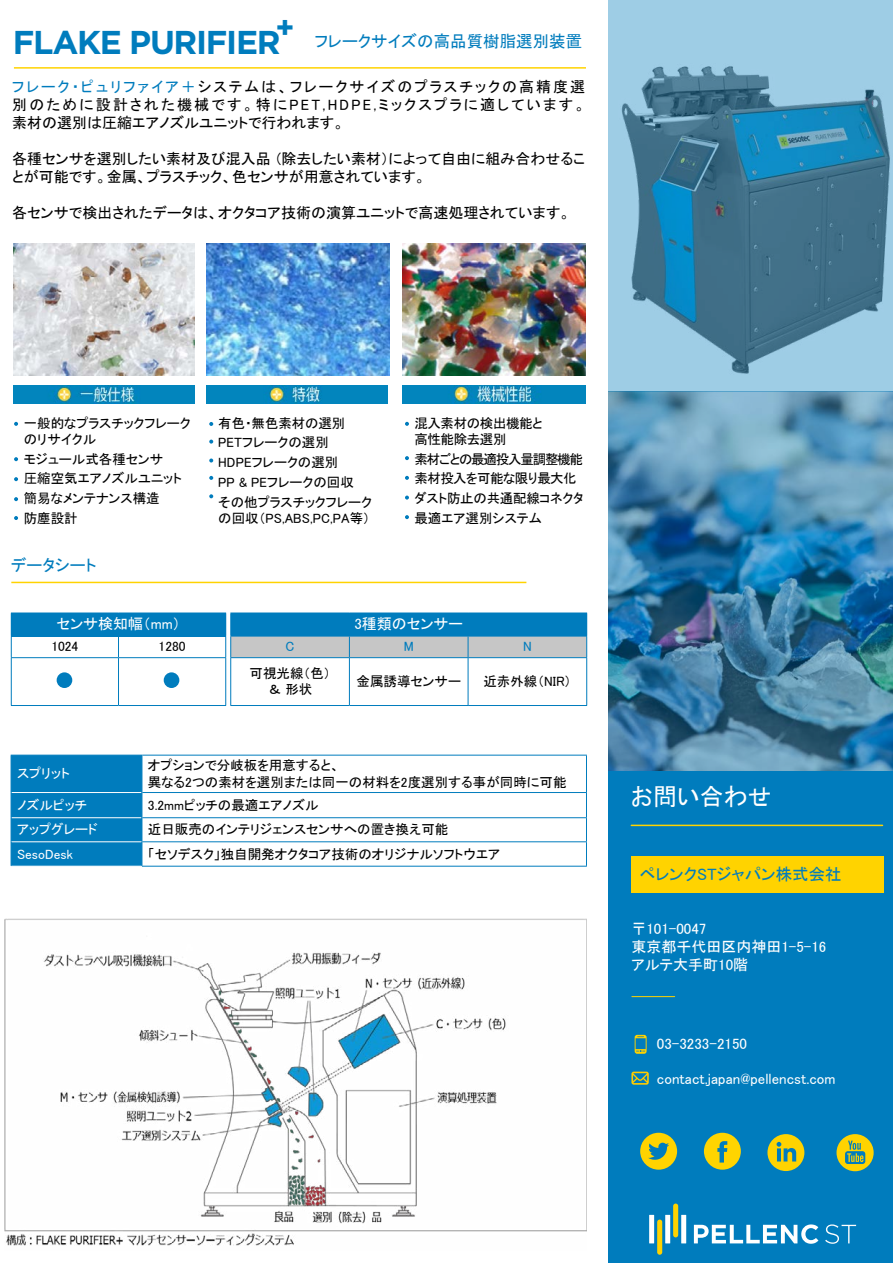
<style>
.page{position:relative;width:893px;height:1263px;background:#fff}
.page>*{position:absolute;margin:0;border:0;box-sizing:border-box;transform-origin:0 0}
.t1{font:700 33px "Gotham";letter-spacing:-.04em;color:#007cbd}
.t2{font:700 30px "Gotham";color:#007cbd}
.t3{font:24px "MS P Gothic";color:#fff}
.t4{font:16.5px "MS P Gothic";color:#007cbd}
.t5{font:15px/18px "MS P Gothic";color:#000;text-align:justify}
.t6{font:15px/18px "MS P Gothic";color:#fff}
.t7{font:13.5px/19.8px "MS P Gothic";color:#000}
.t8{font:13.5px/19.8px "MS P Gothic";letter-spacing:-.04em;color:#000}
.t9{font:13.5px "MS P Gothic";color:#fff}
.t10{font:13.5px/16.2px "MS P Gothic";letter-spacing:-.03em;color:#000}
.t11{font:13.5px "MS P Gothic";color:#007cbd}
.s1{color:#007cbd}
</style>
<div class="page">
<hr style="left:11px;top:582px;width:515px;height:1px;background:#ffd300">
<div style="left:608px;top:771px;width:285px;height:492px;background:#007cbd"></div>
<hr style="left:631px;top:825px;width:251px;height:1px;background:#ffd300">
<hr style="left:632px;top:996px;width:43px;height:1px;background:#ffd300">
<div style="left:631px;top:856px;width:253px;height:36px;background:#ffd300"></div>
<svg style="left:635px;top:1035px;width:12px;height:19px"></svg>
<svg style="left:631px;top:1071px;width:18px;height:14px"></svg>
<div style="left:657px;top:1219px;width:5px;height:36px;background:#ffd300;border-radius:3px"></div>
<div style="left:673px;top:1203px;width:5px;height:34px;background:#ffd300;border-radius:3px"></div>
<div style="left:649px;top:1215px;width:5px;height:28px;background:#fff"></div>
<div style="left:665px;top:1215px;width:5px;height:28px;background:#fff"></div>
<div style="left:681px;top:1215px;width:5px;height:28px;background:#fff"></div>
<svg style="left:694px;top:1224px;width:124px;height:20px"></svg>
<svg style="left:825px;top:1224px;width:31px;height:20px"></svg>
<hr style="left:14px;top:67px;width:572px;height:2px;background:#ffd300">
<img style="left:14px;top:243px;width:181px;height:132px">
<img style="left:206px;top:243px;width:183px;height:132px">
<img style="left:402px;top:243px;width:183px;height:132px">
<img style="left:14px;top:385px;width:181px;height:18px">
<img style="left:206px;top:385px;width:181px;height:18px">
<img style="left:402px;top:385px;width:183px;height:18px">
<img style="left:4px;top:918px;width:583px;height:328px">
<div style="left:11px;top:613px;width:215px;height:23px;background:#007cbd"></div>
<hr style="left:119px;top:705px;width:107px;height:1px;background:#007cbd">
<hr style="left:119px;top:636px;width:107px;height:1px;background:#007cbd">
<hr style="left:11px;top:657px;width:108px;height:1px;background:#007cbd">
<hr style="left:119px;top:657px;width:107px;height:1px;background:#007cbd">
<hr style="left:225px;top:658px;width:1px;height:47px;background:#007cbd">
<hr style="left:11px;top:636px;width:108px;height:1px;background:#007cbd">
<svg style="left:11px;top:637px;width:1px;height:20px"></svg>
<svg style="left:118px;top:637px;width:1px;height:20px"></svg>
<hr style="left:11px;top:658px;width:1px;height:47px;background:#007cbd">
<hr style="left:118px;top:658px;width:1px;height:47px;background:#007cbd">
<hr style="left:11px;top:705px;width:108px;height:1px;background:#007cbd">
<svg style="left:143px;top:818px;width:443px;height:48px"></svg>
<hr style="left:142px;top:755px;width:445px;height:1px;background:#007cbd">
<hr style="left:586px;top:755px;width:1px;height:37px;background:#007cbd">
<hr style="left:142px;top:792px;width:445px;height:1px;background:#007cbd">
<hr style="left:142px;top:817px;width:445px;height:1px;background:#007cbd">
<hr style="left:142px;top:841px;width:445px;height:1px;background:#007cbd">
<svg style="left:586px;top:793px;width:1px;height:73px"></svg>
<hr style="left:142px;top:866px;width:445px;height:1px;background:#007cbd">
<div style="left:11px;top:755px;width:132px;height:111px;background:#007cbd"></div>
<svg style="left:209px;top:422px;width:4px;height:4px"></svg>
<svg style="left:209px;top:440px;width:4px;height:4px"></svg>
<svg style="left:209px;top:458px;width:4px;height:4px"></svg>
<svg style="left:405px;top:422px;width:4px;height:4px"></svg>
<svg style="left:405px;top:456px;width:4px;height:4px"></svg>
<svg style="left:405px;top:476px;width:4px;height:4px"></svg>
<svg style="left:608px;top:0;width:285px;height:391px;background:#659cb8"></svg>
<img style="left:608px;top:391px;width:285px;height:380px">
<svg style="left:14px;top:497px;width:4px;height:4px"></svg>
<hr style="left:349px;top:705px;width:119px;height:1px;background:#007cbd">
<hr style="left:468px;top:705px;width:119px;height:1px;background:#007cbd">
<hr style="left:468px;top:658px;width:1px;height:47px;background:#007cbd">
<hr style="left:586px;top:658px;width:1px;height:47px;background:#007cbd">
<svg style="left:225px;top:613px;width:362px;height:45px;background:#5b9ec1"></svg>
<hr style="left:230px;top:658px;width:1px;height:47px;background:#007cbd">
<hr style="left:349px;top:658px;width:1px;height:47px;background:#007cbd">
<hr style="left:230px;top:705px;width:119px;height:1px;background:#007cbd">
<svg style="left:209px;top:476px;width:4px;height:4px"></svg>
<svg style="left:14px;top:516px;width:4px;height:4px"></svg>
<svg style="left:405px;top:496px;width:4px;height:4px"></svg>
<svg style="left:405px;top:515px;width:4px;height:4px"></svg>
<svg style="left:209px;top:494px;width:4px;height:4px"></svg>
<svg style="left:14px;top:477px;width:4px;height:4px"></svg>
<svg style="left:14px;top:457px;width:4px;height:4px"></svg>
<svg style="left:14px;top:422px;width:4px;height:4px"></svg>
<div style="left:57px;top:672px;width:15px;height:16px;background:#007cbd;border-radius:50%"></div>
<div style="left:164px;top:672px;width:15px;height:16px;background:#007cbd;border-radius:50%"></div>
<svg style="left:767px;top:1134px;width:37px;height:37px"></svg>
<svg style="left:836px;top:1134px;width:38px;height:37px"></svg>
<svg style="left:640px;top:1133px;width:37px;height:37px"></svg>
<svg style="left:704px;top:1133px;width:37px;height:37px"></svg>
<h2 class="t2" style="left:275px;top:8px;width:21px">+</h2>
<h1 class="t1" style="left:13px;top:20px;width:269px">FLAKE PURIFIER</h1>
<p class="t4" style="left:315px;top:33px;width:269px">フレークサイズの高品質樹脂選別装置</p>
<p class="t5" style="left:12px;top:78px;width:575px"><span class="s1">フレーク・ピュリファイア＋</span>システムは、フレークサイズのプラスチックの高精度選別のために設計された機械です。特にPET,HDPE,ミックスプラに適しています。素材の選別は圧縮エアノズルユニットで行われます。</p>
<p class="t5" style="left:12px;top:150px;width:574px">各種センサを選別したい素材及び混入品 (除去したい素材）によって自由に組み合わせることが可能です。金属、プラスチック、色センサが用意されています。</p>
<p class="t5" style="left:12px;top:204px;width:560px">各センサで検出されたデータは、オクタコア技術の演算ユニットで高速処理されています。</p>
<p class="t7" style="left:24px;top:415px;width:168px;line-height:16.2px">一般的なプラスチックフレークのリサイクル</p>
<p class="t7" style="left:24px;top:449px;width:160px">モジュール式各種センサ<br>圧縮空気エアノズルユニット簡易なメンテナンス構造<br>防塵設計</p>
<p class="t4" style="left:11px;top:557px;width:87px">データシート</p>
<p class="t6" style="left:57px;top:615px;width:125px">センサ検知幅（mm）</p>
<p class="t7" style="left:51px;top:636px;width:28px">1024</p>
<p class="t7" style="left:159px;top:636px;width:28px">1280</p>
<p class="t7" style="left:218px;top:413px;width:155px">有色・無色素材の選別<br>PETフレークの選別<br>HDPEフレークの選別<br>PP &amp; PEフレークの回収<br>その他プラスチックフレーク</p>
<p class="t7" style="left:218px;top:508px;width:153px">の回収（PS,ABS,PC,PA等）</p>
<p class="t10" style="left:414px;top:415px;width:130px">混入素材の検出機能と高性能除去選別</p>
<p class="t8" style="left:414px;top:449px;width:170px">素材ごとの最適投入量調整機能素材投入を可能な限り最大化ダスト防止の共通配線コネクタ最適エア選別システム</p>
<p class="t6" style="left:354px;top:615px;width:110px">3種類のセンサー</p>
<p class="t11" style="left:286px;top:640px;width:10px">C</p>
<p class="t11" style="left:404px;top:640px;width:12px">M</p>
<p class="t11" style="left:523px;top:640px;width:10px">N</p>
<p class="t7" style="left:250px;top:665px;width:82px;line-height:16.2px;text-align:center">可視光線（色）＆ 形状</p>
<p class="t7" style="left:356px;top:671px;width:106px">金属誘導センサー</p>
<p class="t7" style="left:483px;top:671px;width:89px">近赤外線（NIR）</p>
<p class="t9" style="left:17px;top:767px;width:54px">スプリット</p>
<p class="t7" style="left:148px;top:757px;width:420px;line-height:16.2px">オプションで分岐板を用意すると、<br>異なる2つの素材を選別または同一の材料を2度選別する事が同時に可能</p>
<p class="t9" style="left:17px;top:798px;width:71px">ノズルピッチ</p>
<p class="t7" style="left:148px;top:795px;width:172px">3.2mmピッチの最適エアノズル</p>
<p class="t9" style="left:17px;top:823px;width:82px">アップグレード</p>
<p class="t7" style="left:148px;top:819px;width:302px">近日販売のインテリジェンスセンサへの置き換え可能</p>
<p class="t9" style="left:17px;top:847px;width:57px">SesoDesk</p>
<p class="t7" style="left:148px;top:844px;width:354px">「セソデスク」独自開発オクタコア技術のオリジナルソフトウエア</p>
<h3 class="t3" style="left:631px;top:784px;width:143px">お問い合わせ</h3>
<p class="t4" style="left:640px;top:865px;width:203px">ペレンクSTジャパン株式会社</p>
<p class="t6" style="left:631px;top:920px;width:197px">〒101-0047<br>東京都千代田区内神田1-5-16アルテ大手町10階</p>
<p class="t6" style="left:657px;top:1035px;width:91px">03-3233-2150</p>
<p class="t6" style="left:657px;top:1069px;width:180px">contact.japan@pellencst.com</p>
</div>
